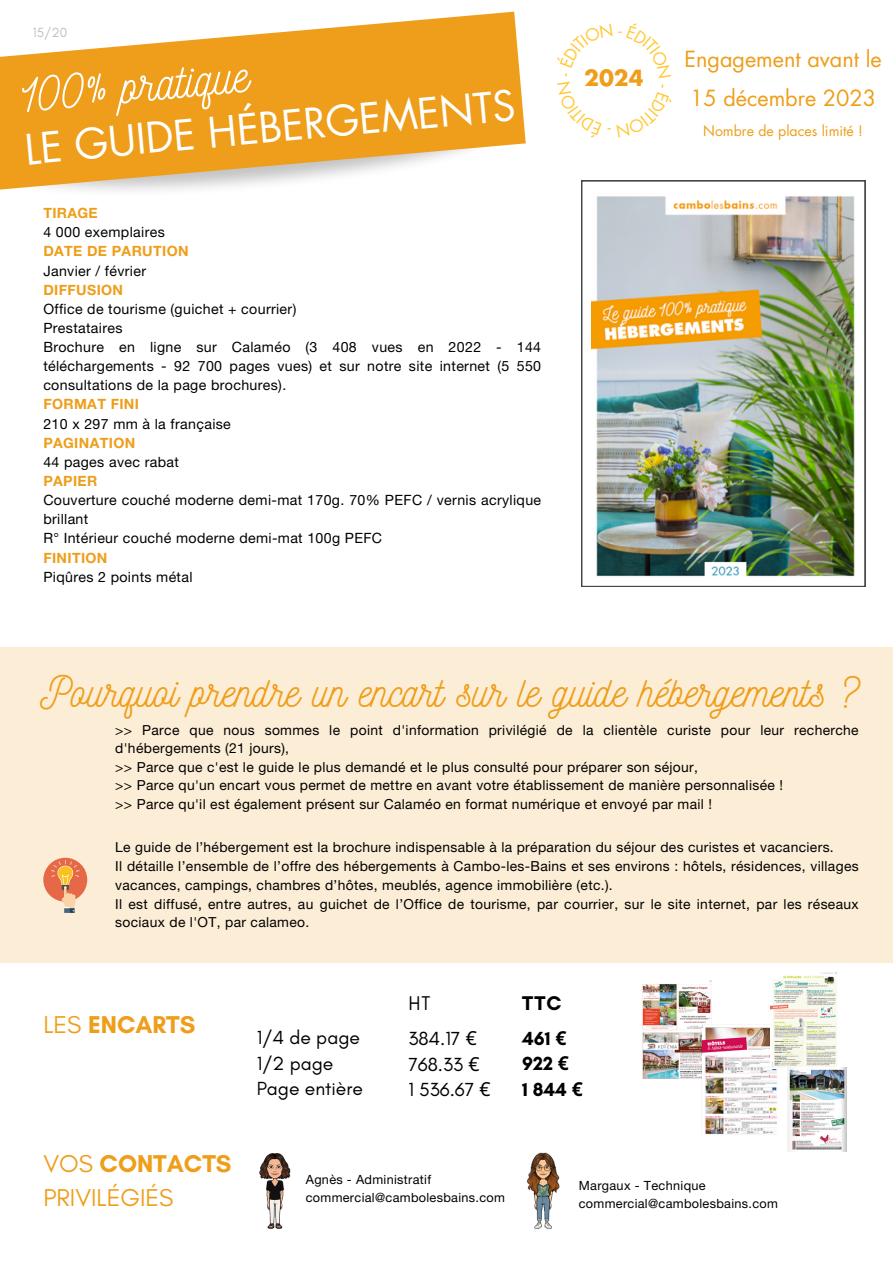
<style>
.page{position:relative;width:893px;height:1264px;background:#fff}
.page>*{position:absolute;margin:0;border:0;box-sizing:border-box;transform-origin:0 0}
.t1{font:48px "Nickainley";color:#fff}
.t2{font:42.15px "Nickainley";color:#ee9e1a}
.t3{font:40.95px "Futura Std";color:#fff}
.t4{font:24.75px/33.8px "Glacial Indifference";color:#ee9e1a}
.t5{font:700 24.75px "Glacial Indifference";color:#ee9e1a}
.t6{font:21.6px/39.3px "Futura Std";color:#ee9e1a}
.t7{font:700 21.6px "Futura Std";color:#ee9e1a}
.t8{font:700 20.25px "Glacial Indifference";color:#000}
.t9{font:20.25px "Glacial Indifference";color:#000}
.t10{font:19.35px "Glacial Indifference";color:#000}
.t11{font:700 19.35px "Glacial Indifference";color:#000}
.t12{font:14.25px/19.2px "Helvetica Neue LT Pro";letter-spacing:.025em;color:#000;text-align:justify}
.t13{font:700 14.25px "Helvetica Neue LT Pro";letter-spacing:.025em;color:#ee9e1a}
.t14{font:14.1px "Futura Std";color:#ee9e1a}
.t15{font:13.8px/18.8px "Helvetica Neue LT Pro";letter-spacing:.025em;color:#000}
.t16{font:13.5px "Glacial Indifference";color:#c0c0c0}
.t17{font:12.75px "Helvetica Neue LT Pro";letter-spacing:.025em;color:#000}
.s1{font-weight:400}
.s2{font-weight:700}
.s3{font-family:"Noto Sans"}
</style>
<div class="page">
<svg style="left:0;top:11px;width:525px;height:179px;fill:#ee9e1a"></svg>
<svg style="left:581px;top:180px;width:284px;height:406px"></svg>
<img style="left:591px;top:189px;width:268px;height:391px">
<div style="left:0;top:647px;width:892px;height:315px;background:#fcedd6"></div>
<img style="left:259px;top:1153px;width:32px;height:76px">
<img style="left:526px;top:1152px;width:34px;height:77px">
<img style="left:642px;top:980px;width:70px;height:99px">
<img style="left:699px;top:1022px;width:71px;height:58px">
<img style="left:702px;top:1028px;width:75px;height:107px">
<img style="left:770px;top:972px;width:67px;height:96px">
<img style="left:787px;top:1067px;width:59px;height:84px">
<svg style="left:43px;top:857px;width:44px;height:55px"></svg>
<p class="t16" style="left:33px;top:24px;width:36px">15/20</p>
<p class="t1" style="left:20px;top:64px;width:228px;rotate:-5deg">100% pratique</p>
<p class="t3" style="left:23px;top:130px;width:493px;rotate:-5deg">LE GUIDE HÉBERGEMENTS</p>
<p class="t13" style="left:43px;top:208px;width:56px">TIRAGE</p>
<p class="t12" style="left:43px;top:224px;width:123px">4 000 exemplaires</p>
<h6 class="t13" style="left:43px;top:246px;width:147px">DATE DE PARUTION</h6>
<p class="t12" style="left:43px;top:263px;width:104px">Janvier / février</p>
<p class="t13" style="left:43px;top:284px;width:81px">DIFFUSION</p>
<p class="t12" style="left:43px;top:301px;width:254px">Office de tourisme (guichet + courrier)</p>
<h3 class="t12" style="left:43px;top:320px;width:81px">Prestataires</h3>
<p class="t12" style="left:43px;top:339px;width:499px">Brochure en ligne sur Calaméo (3 408 vues en 2022 - 144 téléchargements - 92 700 pages vues) et sur notre site internet (5 550 consultations de la page brochures).</p>
<p class="t13" style="left:43px;top:399px;width:97px">FORMAT FINI</p>
<p class="t12" style="left:43px;top:416px;width:189px">210 x 297 mm à la française</p>
<p class="t13" style="left:43px;top:437px;width:93px">PAGINATION</p>
<p class="t12" style="left:43px;top:454px;width:137px">44 pages avec rabat</p>
<p class="t13" style="left:43px;top:476px;width:55px">PAPIER</p>
<p class="t12" style="left:43px;top:492px;width:499px">Couverture couché moderne demi-mat 170g. 70% PEFC / vernis acrylique brillant</p>
<p class="t12" style="left:43px;top:530px;width:340px">R° Intérieur couché moderne demi-mat 100g PEFC</p>
<h4 class="t13" style="left:43px;top:552px;width:66px">FINITION</h4>
<h4 class="t12" style="left:43px;top:569px;width:151px">Piqûres 2 points métal</h4>
<h3 class="t7" style="left:584px;top:68px;width:61px">2024</h3>
<h3 class="t6" style="left:684px;top:40px;width:199px">Engagement avant le<br>15 décembre 2023</h3>
<p class="t14" style="left:703px;top:124px;width:161px">Nombre de places limité !</p>
<p class="t2" style="left:40px;top:665px;width:820px">Pourquoi prendre un encart sur le guide hébergements ?</p>
<h5 class="t15" style="left:115px;top:722px;width:745px">&gt;&gt; Parce que nous sommes le point d'information privilégié de la clientèle curiste pour leur recherche d'hébergements (21 jours),</h5>
<p class="t15" style="left:115px;top:759px;width:584px">&gt;&gt; Parce que c'est le guide le plus demandé et le plus consulté pour préparer son séjour,</p>
<p class="t15" style="left:115px;top:778px;width:669px">&gt;&gt; Parce qu'un encart vous permet de mettre en avant votre établissement de manière personnalisée !</p>
<p class="t15" style="left:115px;top:796px;width:598px">&gt;&gt; Parce qu'il est également présent sur Calaméo en format numérique et envoyé par mail !</p>
<p class="t15" style="left:115px;top:839px;width:720px">Le guide de l’hébergement est la brochure indispensable à la préparation du séjour des curistes et vacanciers.</p>
<p class="t15" style="left:115px;top:858px;width:745px">Il détaille l’ensemble de l’offre des hébergements à Cambo-les-Bains et ses environs : hôtels, résidences, villages vacances, campings, chambres d’hôtes, meublés, agence immobilière (etc.).</p>
<h4 class="t15" style="left:115px;top:896px;width:745px">Il est diffusé, entre autres, au guichet de l’Office de tourisme, par courrier, sur le site internet, par les réseaux sociaux de l'OT, par calameo.</h4>
<p class="t5" style="left:43px;top:1009px;width:153px"><span class="s1">LES</span> ENCARTS</p>
<p class="t4" style="left:43px;top:1146px;width:190px">VOS <span class="s2">CONTACTS<br></span>PRIVILÉGIÉS</p>
<h2 class="t10" style="left:257px;top:1025px;width:105px">1/4 de page</h2>
<p class="t10" style="left:257px;top:1051px;width:78px">1/2 page</p>
<p class="t10" style="left:257px;top:1077px;width:108px">Page entière</p>
<p class="t9" style="left:408px;top:991px;width:24px">HT</p>
<p class="t10" style="left:408px;top:1026px;width:70px">384.17 <span class="s3">€</span></p>
<p class="t10" style="left:408px;top:1052px;width:73px">768.33 <span class="s3">€</span></p>
<p class="t10" style="left:408px;top:1077px;width:84px">1 536.67 <span class="s3">€</span></p>
<p class="t8" style="left:522px;top:990px;width:41px">TTC</p>
<p class="t11" style="left:522px;top:1026px;width:46px">461 <span class="s3">€</span></p>
<p class="t11" style="left:522px;top:1052px;width:48px">922 <span class="s3">€</span></p>
<p class="t11" style="left:522px;top:1077px;width:62px">1 844 <span class="s3">€</span></p>
<p class="t17" style="left:306px;top:1174px;width:127px">Agnès - Administratif</p>
<p class="t17" style="left:306px;top:1192px;width:201px">commercial@cambolesbains.com</p>
<p class="t17" style="left:578px;top:1180px;width:128px">Margaux - Technique</p>
<p class="t17" style="left:578px;top:1198px;width:201px">commercial@cambolesbains.com</p>
</div>
